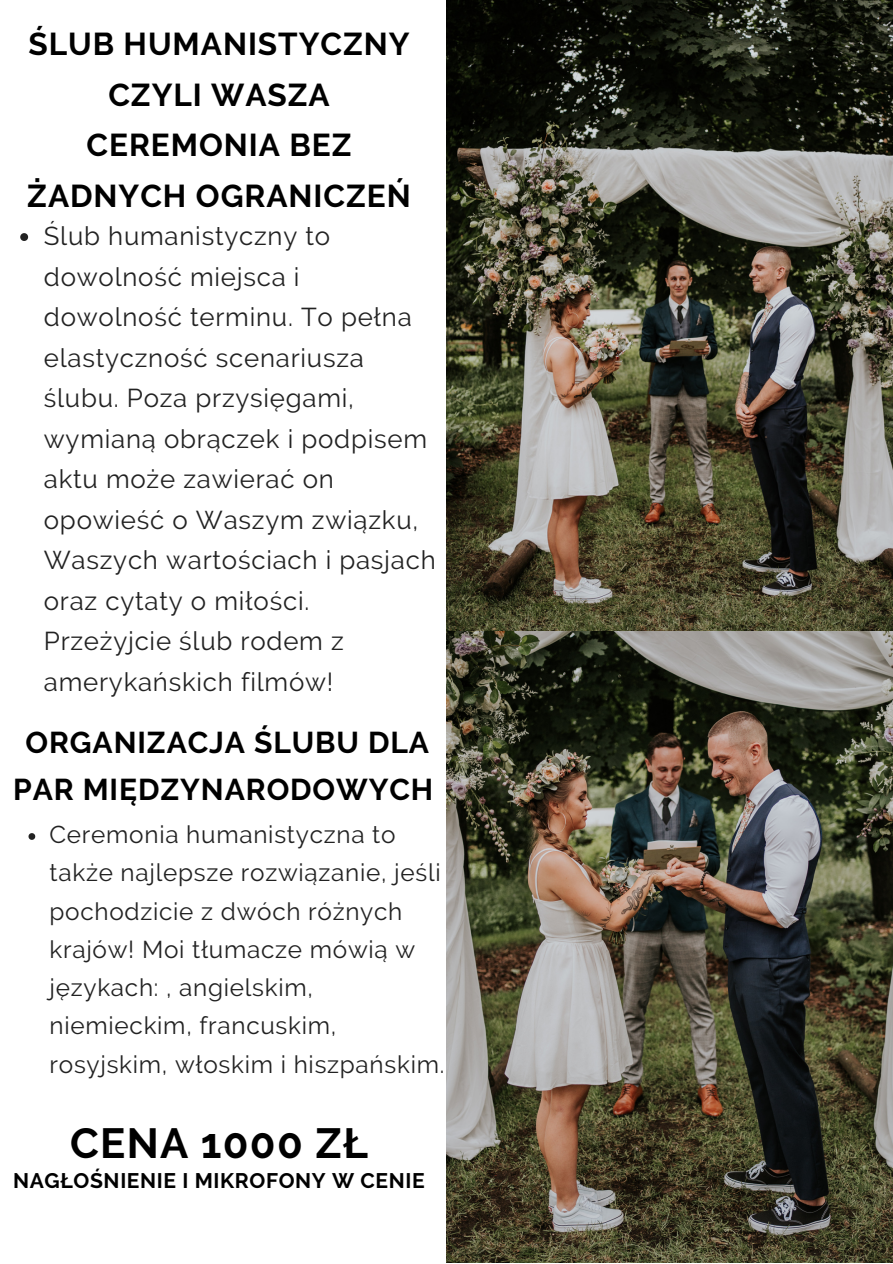
<style>
.page{position:relative;width:893px;height:1264px;background:#fff}
.page>*{position:absolute;margin:0;border:0;box-sizing:border-box;transform-origin:0 0}
.t1{font:700 42px "Raleway";letter-spacing:.03em;color:#000}
.t2{font:700 31.5px "Raleway";letter-spacing:.03em;color:#000}
.t3{font:700 30px/47.2px "Raleway";letter-spacing:.03em;color:#000;text-align:center}
.t4{font:25.8px/40.5px "Raleway";letter-spacing:.03em;color:#222}
.t5{font:24.3px/38.2px "Raleway";letter-spacing:.03em;color:#222}
.t6{font:700 21px "Raleway";letter-spacing:.03em;color:#000}
</style>
<div class="page">
<img style="left:446px;top:0;width:446px;height:631px">
<svg style="left:20px;top:233px;width:8px;height:8px"></svg>
<img style="left:446px;top:631px;width:446px;height:630px">
<svg style="left:28px;top:833px;width:7px;height:6px"></svg>
<p class="t2" style="left:28px;top:25px;width:382px">ŚLUB HUMANISTYCZNY</p>
<p class="t2" style="left:108px;top:76px;width:223px">CZYLI WASZA</p>
<p class="t2" style="left:87px;top:126px;width:266px">CEREMONIA BEZ</p>
<p class="t2" style="left:27px;top:177px;width:385px">ŻADNYCH OGRANICZEŃ</p>
<p class="t4" style="left:44px;top:216px;width:393px">Ślub humanistyczny to dowolność miejsca i dowolność terminu. To pełna elastyczność scenariusza ślubu. Poza przysięgami, wymianą obrączek i podpisem aktu może zawierać on opowieść o Waszym związku,<br>Waszych wartościach i pasjach oraz cytaty o miłości.<br>Przeżyjcie ślub rodem z amerykańskich filmów!</p>
<p class="t3" style="left:13px;top:719px;width:421px">ORGANIZACJA ŚLUBU DLA<br>PAR MIĘDZYNARODOWYCH</p>
<p class="t5" style="left:50px;top:815px;width:396px">Ceremonia humanistyczna to także najlepsze rozwiązanie, jeśli pochodzicie z dwóch różnych krajów! Moi tłumacze mówią w językach: , angielskim, niemieckim, francuskim, rosyjskim, włoskim i hiszpańskim.</p>
<p class="t1" style="left:70px;top:1118px;width:299px">CENA 1000 ZŁ</p>
<p class="t6" style="left:13px;top:1168px;width:413px">NAGŁOŚNIENIE I MIKROFONY W CENIE</p>
</div>
